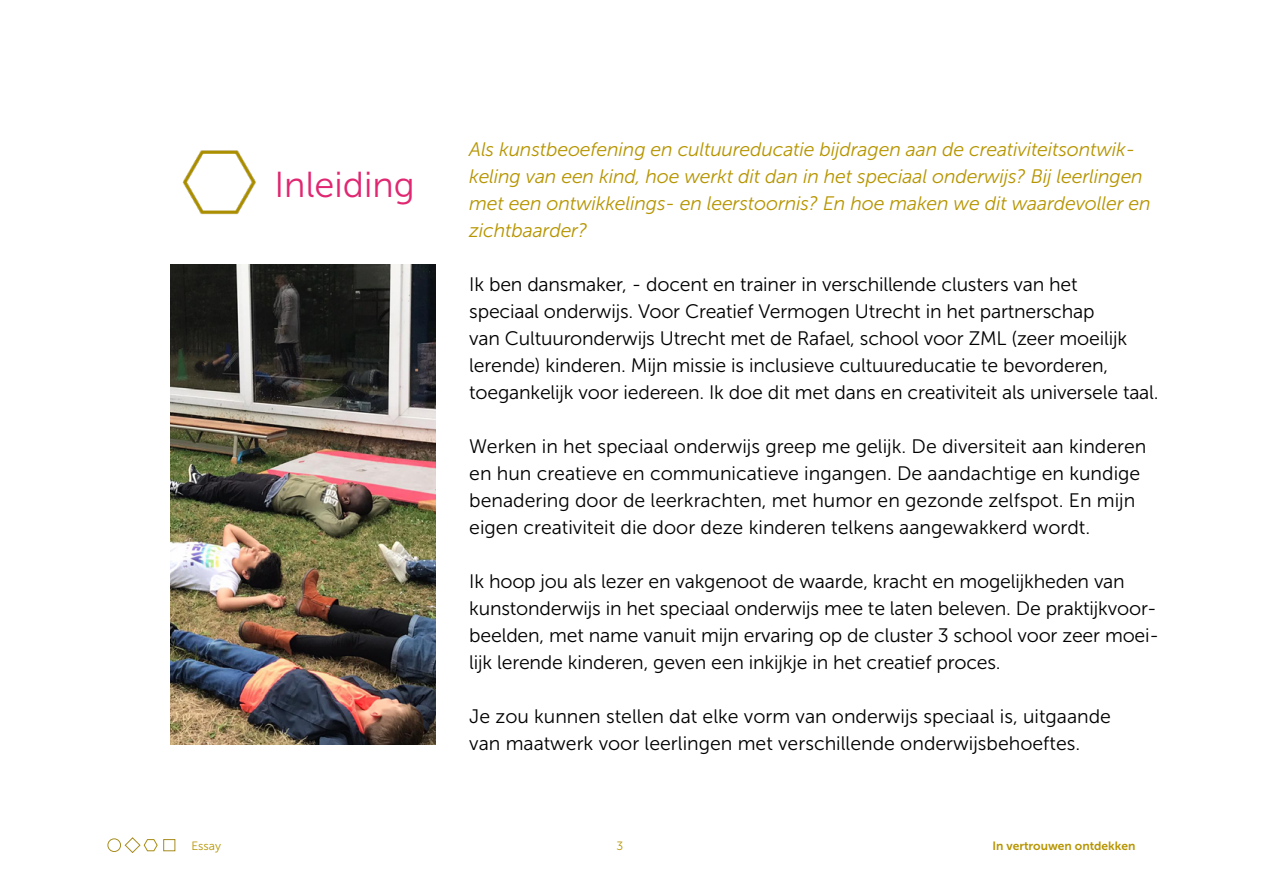
<style>
.page{position:relative;width:1263px;height:893px;background:#fff}
.page>*{position:absolute;margin:0;border:0;box-sizing:border-box;transform-origin:0 0}
.t1{font:36px "Museo Sans 300";color:#e02771}
.t2{font:19.5px/27px "Museo Sans 300";letter-spacing:-.01em;color:#000}
.t3{font:italic 19.5px/27px "Museo Sans 300";letter-spacing:-.01em;color:#b69500}
.t4{font:12px "Museo Sans 700";color:#b69500}
.t5{font:12px "Museo Sans 300";color:#b69500}
</style>
<div class="page">
<div style="left:108px;top:838px;width:13px;height:14px;border:1px solid #a88c20;border-radius:50%"></div>
<svg style="left:124px;top:837px;width:51px;height:16px"></svg>
<img style="left:170px;top:264px;width:266px;height:480px">
<img style="left:182px;top:150px;width:74px;height:65px">
<h1 class="t1" style="left:274px;top:165px;width:142px">Inleiding</h1>
<p class="t3" style="left:469px;top:136px;width:683px">Als kunstbeoefening en cultuureducatie bijdragen aan de creativiteitsontwik&shy;keling van een kind, hoe werkt dit dan in het speciaal onderwijs? Bij leerlingen met een ontwikkelings- en leerstoornis? En hoe maken we dit waardevoller en zichtbaarder?</p>
<p class="t2" style="left:469px;top:271px;width:691px">Ik ben dansmaker, - docent en trainer in verschillende clusters van het<br>speciaal onderwijs. Voor Creatief Vermogen Utrecht in het partnerschap<br>van Cultuuronderwijs Utrecht met de Rafael, school voor ZML (zeer moeilijk lerende) kinderen. Mijn missie is inclusieve cultuureducatie te bevorderen, toegankelijk voor iedereen. Ik doe dit met dans en creativiteit als universele taal.</p>
<p class="t2" style="left:469px;top:433px;width:679px">Werken in het speciaal onderwijs greep me gelijk. De diversiteit aan kinderen en hun creatieve en communicatieve ingangen. De aandachtige en kundige benadering door de leerkrachten, met humor en gezonde zelfspot. En mijn eigen creativiteit die door deze kinderen telkens aangewakkerd wordt.</p>
<p class="t2" style="left:469px;top:568px;width:691px">Ik hoop jou als lezer en vakgenoot de waarde, kracht en mogelijkheden van kunstonderwijs in het speciaal onderwijs mee te laten beleven. De praktijkvoor&shy;beelden, met name vanuit mijn ervaring op de cluster 3 school voor zeer moei&shy;lijk lerende kinderen, geven een inkijkje in het creatief proces.</p>
<p class="t2" style="left:469px;top:703px;width:643px">Je zou kunnen stellen dat elke vorm van onderwijs speciaal is, uitgaande van maatwerk voor leerlingen met verschillende onderwijsbehoeftes.</p>
<p class="t5" style="left:191px;top:839px;width:31px">Essay</p>
<p class="t5" style="left:617px;top:839px;width:8px">3</p>
<p class="t4" style="left:992px;top:839px;width:144px">In vertrouwen ontdekken</p>
</div>
